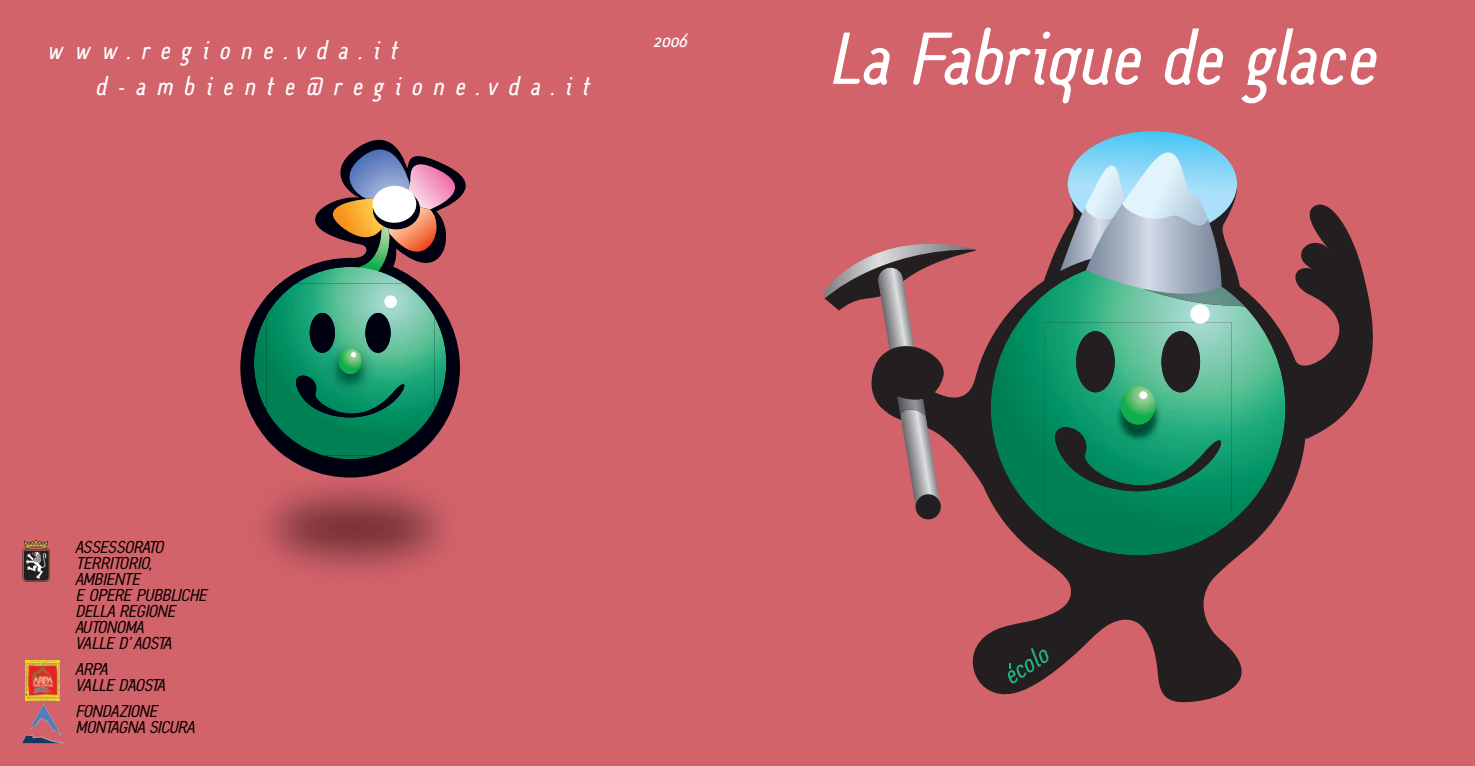
<style>
.page{position:relative;width:1475px;height:766px;background:#fff}
.page>*{position:absolute;margin:0;border:0;box-sizing:border-box;transform-origin:0 0}
.t1{font:64px "Slanted";color:#fff}
.t2{font:22px "Slanted";letter-spacing:.5em;color:#fff}
.t3{font:17px "Slanted";color:#fff}
.t4{font:15px/16px "Slanted";color:#0a0000}
</style>
<div class="page">
<div style="left:0;top:0;width:1474px;height:765px;background:#d3636a"></div>
<img style="left:208px;top:459px;width:239px;height:132px">
<div style="left:240px;top:258px;width:220px;height:219px;background:#000110;border-radius:50%"></div>
<svg style="left:254px;top:139px;width:212px;height:320px"></svg>
<div style="left:384px;top:295px;width:13px;height:13px;background:#fff;border-radius:50%"></div>
<img style="left:25px;top:660px;width:35px;height:40px">
<svg style="left:23px;top:539px;width:27px;height:44px"></svg>
<img style="left:31px;top:717px;width:23px;height:13px">
<svg style="left:972px;top:555px;width:270px;height:147px;fill:#231f20"></svg>
<svg style="left:1002px;top:281px;width:273px;height:274px;background:#1d6449"></svg>
<svg style="left:1043px;top:131px;width:329px;height:387px"></svg>
<svg style="left:824px;top:243px;width:186px;height:277px"></svg>
<svg style="left:1007px;top:647px;width:41px;height:36px"></svg>
<h2 class="t2" style="left:47px;top:36px;width:351px">www.regione.vda.it</h2>
<p class="t3" style="left:653px;top:29px;width:35px">2006</p>
<h2 class="t2" style="left:95px;top:71px;width:495px">d-ambiente@regione.vda.it</h2>
<h1 class="t1" style="left:828px;top:16px;width:548px">La Fabrique de glace</h1>
<p class="t4" style="left:75px;top:539px;width:133px">ASSESSORATO<br>TERRITORIO,<br>AMBIENTE<br>E OPERE PUBBLICHE<br>DELLA REGIONE<br>AUTONOMA<br>VALLE D’ AOSTA</p>
<p class="t4" style="left:75px;top:661px;width:91px">ARPA<br>VALLE D’AOSTA</p>
<p class="t4" style="left:75px;top:703px;width:120px">FONDAZIONE<br>MONTAGNA SICURA</p>
</div>
